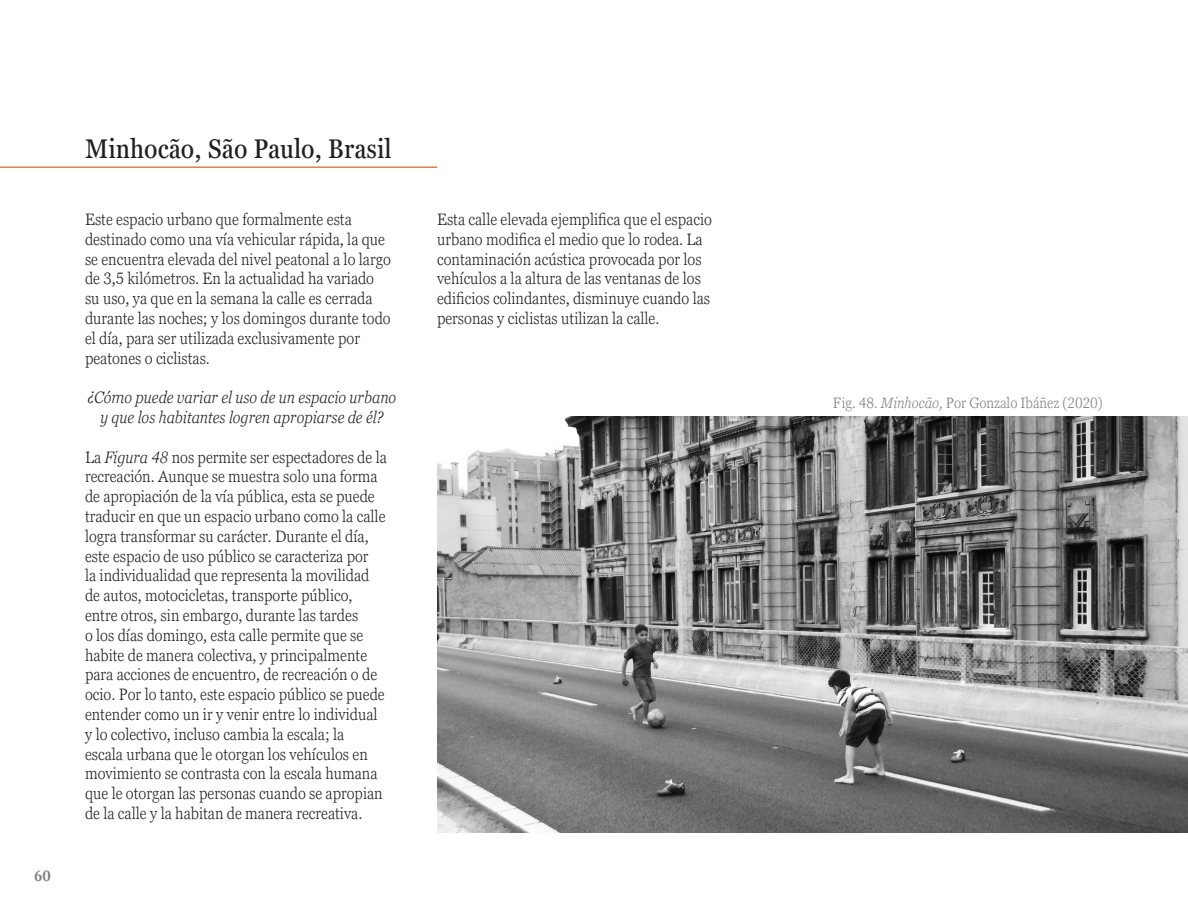
<style>
.page{position:relative;width:1188px;height:918px;background:#fff}
.page>*{position:absolute;margin:0;border:0;box-sizing:border-box;transform-origin:0 0}
.t1{font:condensed 27px "Georgia Pro";color:#231f20}
.t2{font:300 condensed 16.5px/19.8px "Georgia Pro";color:#231f20}
.t3{font:italic 300 condensed 16.5px/19.8px "Georgia Pro";color:#231f20;text-align:center}
.t4{font:300 condensed 15px "Georgia Pro";color:#808285}
.t5{font:600 condensed 15px "Georgia Pro";color:#7f7f7f}
.s1{font-style:italic}
</style>
<div class="page">
<img style="left:437px;top:416px;width:751px;height:417px">
<hr style="left:0;top:166px;width:437px;height:2px;background:#f4792a">
<p class="t5" style="left:34px;top:867px;width:18px">60</p>
<p class="t1" style="left:85px;top:133px;width:308px">Minhocão, São Paulo, Brasil</p>
<p class="t2" style="left:85px;top:209px;width:307px">Este espacio urbano que formalmente esta destinado como una vía vehicular rápida, la que se encuentra elevada del nivel peatonal a lo largo de 3,5 kilómetros. En la actualidad ha variado su uso, ya que en la semana la calle es cerrada durante las noches; y los domingos durante todo el día, para ser utilizada exclusivamente por peatones o ciclistas.</p>
<p class="t3" style="left:88px;top:388px;width:310px">¿Cómo puede variar el uso de un espacio urbano y que los habitantes logren apropiarse de él?</p>
<p class="t2" style="left:85px;top:447px;width:303px">La <span class="s1">Figura 48</span> nos permite ser espectadores de la recreación. Aunque se muestra solo una forma de apropiación de la vía pública, esta se puede traducir en que un espacio urbano como la calle logra transformar su carácter. Durante el día, este espacio de uso público se caracteriza por<br>la individualidad que representa la movilidad de autos, motocicletas, transporte público, entre otros, sin embargo, durante las tardes<br>o los días domingo, esta calle permite que se habite de manera colectiva, y principalmente para acciones de encuentro, de recreación o de ocio. Por lo tanto, este espacio público se puede entender como un ir y venir entre lo individual y lo colectivo, incluso cambia la escala; la<br>escala urbana que le otorgan los vehículos en movimiento se contrasta con la escala humana que le otorgan las personas cuando se apropian de la calle y la habitan de manera recreativa.</p>
<p class="t2" style="left:437px;top:209px;width:276px">Esta calle elevada ejemplifica que el espacio urbano modifica el medio que lo rodea. La contaminación acústica provocada por los vehículos a la altura de las ventanas de los edificios colindantes, disminuye cuando las personas y ciclistas utilizan la calle.</p>
<p class="t4" style="left:833px;top:393px;width:271px">Fig. 48. <span class="s1">Minhocão,</span> Por Gonzalo Ibáñez (2020)</p>
</div>
